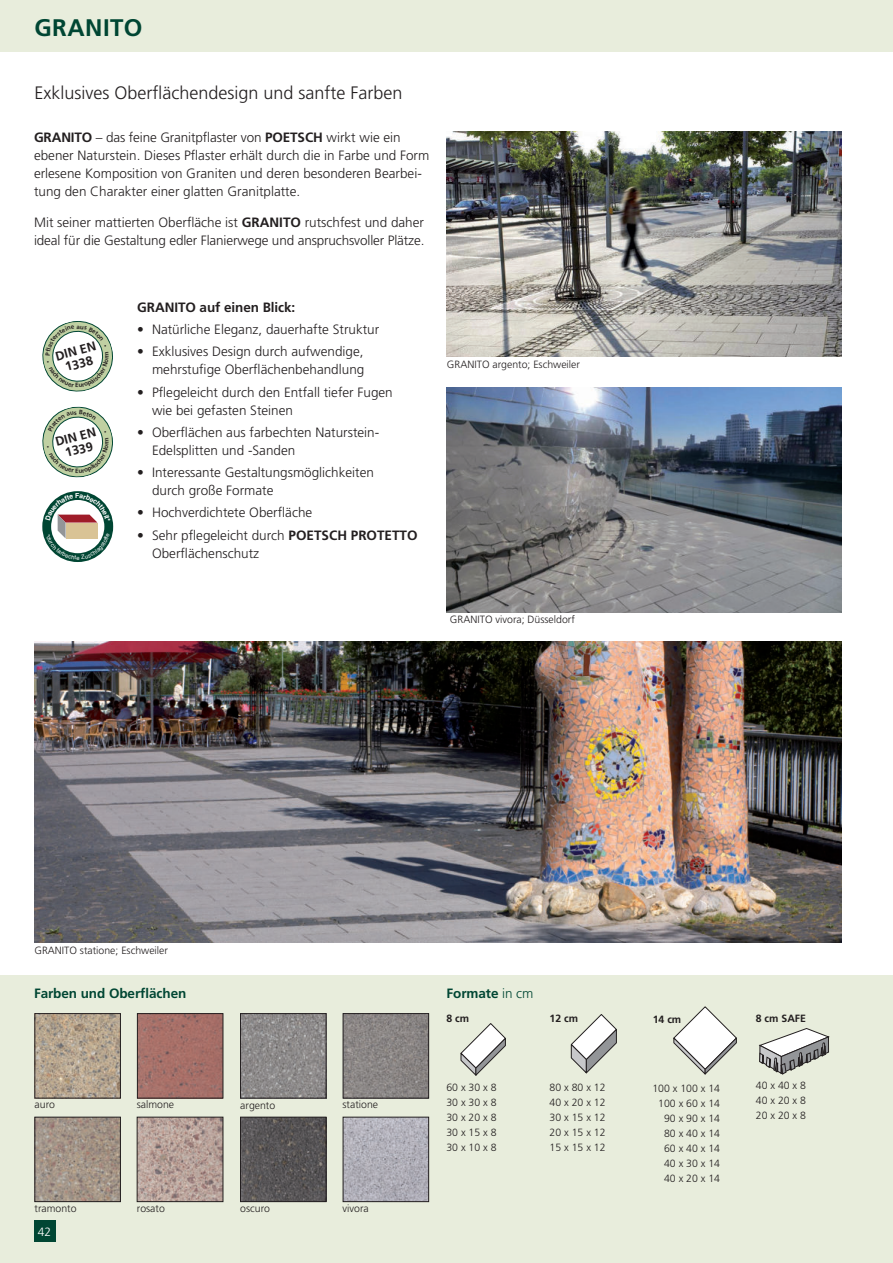
<style>
.page{position:relative;width:893px;height:1263px;background:#fff}
.page>*{position:absolute;margin:0;border:0;box-sizing:border-box;transform-origin:0 0}
.t1{font:700 24px "Frutiger";letter-spacing:.02em;color:#004633}
.t2{font:300 18px "Frutiger";color:#231f20}
.t3{font:300 13.5px/18px "Frutiger";color:#231f20}
.t4{font:700 13.5px "Frutiger";letter-spacing:-.005em;color:#004633}
.t5{font:700 13.5px "Frutiger";letter-spacing:-.005em;color:#231f20}
.t6{font:700 12.75px/12.9px "Frutiger";color:#231f20;text-align:center}
.t7{font:300 12px "Frutiger";color:#fff}
.t8{font:300 10.5px/15px "Frutiger";color:#231f20;text-align:justify}
.t9{font:700 10.5px "Frutiger";color:#231f20}
.s1{font-weight:700}
.s2{font-weight:300}
</style>
<div class="page">
<div style="left:0;top:975px;width:893px;height:288px;background:#e8eddc"></div>
<hr style="left:892px;top:0;width:1px;height:1263px;background:#fff">
<svg style="left:571px;top:1014px;width:45px;height:59px"></svg>
<svg style="left:674px;top:1007px;width:62px;height:67px"></svg>
<div style="left:34px;top:1220px;width:21px;height:22px;background:#004633"></div>
<div style="left:0;top:0;width:893px;height:51px;background:#e8eddc"></div>
<svg style="left:759px;top:1028px;width:70px;height:46px"></svg>
<svg style="left:461px;top:1023px;width:45px;height:52px"></svg>
<img style="left:446px;top:132px;width:396px;height:225px">
<img style="left:446px;top:387px;width:396px;height:225px">
<img style="left:34px;top:642px;width:808px;height:300px">
<div style="left:42px;top:491px;width:71px;height:71px;border:9px solid #004633;border-radius:50%"></div>
<img style="left:37px;top:1015px;width:82px;height:81px">
<div style="left:35px;top:1013px;width:86px;height:85px;border:1px solid #231f20"></div>
<img style="left:242px;top:1015px;width:82px;height:81px">
<div style="left:240px;top:1013px;width:86px;height:85px;border:1px solid #231f20"></div>
<img style="left:37px;top:1119px;width:82px;height:81px">
<div style="left:35px;top:1117px;width:86px;height:85px;border:1px solid #231f20"></div>
<img style="left:242px;top:1119px;width:82px;height:81px">
<div style="left:240px;top:1117px;width:86px;height:85px;border:1px solid #231f20"></div>
<img style="left:139px;top:1015px;width:82px;height:81px">
<div style="left:137px;top:1013px;width:86px;height:85px;border:1px solid #231f20"></div>
<img style="left:345px;top:1015px;width:82px;height:81px">
<div style="left:343px;top:1013px;width:86px;height:85px;border:1px solid #231f20"></div>
<img style="left:345px;top:1119px;width:82px;height:81px">
<div style="left:343px;top:1117px;width:86px;height:85px;border:1px solid #231f20"></div>
<img style="left:139px;top:1119px;width:82px;height:81px">
<div style="left:137px;top:1117px;width:86px;height:85px;border:1px solid #231f20"></div>
<svg style="left:42px;top:321px;width:71px;height:71px"></svg>
<svg style="left:42px;top:407px;width:71px;height:70px"></svg>
<svg style="left:45px;top:493px;width:66px;height:67px"></svg>
<h1 class="t1" style="left:34px;top:14px;width:110px">GRANITO</h1>
<h2 class="t2" style="left:34px;top:85px;width:370px">Exklusives Oberflächendesign und sanfte Farben</h2>
<p class="t3" style="left:34px;top:129px;width:397px"><span class="s1">GRANITO</span> – das feine Granitpflaster von <span class="s1">POETSCH</span> wirkt wie ein ebener Naturstein. Dieses Pflaster erhält durch die in Farbe und Form erlesene Komposition von Graniten und deren besonderen Bearbei&shy;tung den Charakter einer glatten Granitplatte.</p>
<p class="t3" style="left:34px;top:214px;width:392px">Mit seiner mattierten Oberfläche ist <span class="s1">GRANITO</span> rutschfest und daher ideal für die Gestaltung edler Flanierwege und anspruchsvoller Plätze.</p>
<p class="t6" style="left:54px;top:351px;width:43px;rotate:-15deg">DIN EN<br>1338</p>
<p class="t6" style="left:54px;top:437px;width:43px;rotate:-15deg">DIN EN<br>1339</p>
<p class="t5" style="left:137px;top:299px;width:160px">GRANITO auf einen Blick:</p>
<p class="t3" style="left:137px;top:321px;width:244px">• Natürliche Eleganz, dauerhafte Struktur</p>
<p class="t3" style="left:137px;top:344px;width:229px;text-align:right">• Exklusives Design durch aufwendige, mehrstufige Oberflächenbehandlung</p>
<p class="t3" style="left:152px;top:384px;width:242px;text-indent:-15px">• Pflegeleicht durch den Entfall tiefer Fugen wie bei gefasten Steinen</p>
<p class="t3" style="left:152px;top:424px;width:229px;text-indent:-15px">• Oberflächen aus farbechten Naturstein-<br>Edelsplitten und -Sanden</p>
<p class="t3" style="left:152px;top:464px;width:224px;text-indent:-15px">• Interessante Gestaltungsmöglichkeiten durch große Formate</p>
<p class="t3" style="left:137px;top:505px;width:177px">• Hochverdichtete Oberfläche</p>
<p class="t3" style="left:152px;top:527px;width:267px;text-indent:-15px">• Sehr pflegeleicht durch <span class="s1">POETSCH PROTETTO<br></span>Oberflächenschutz</p>
<p class="t8" style="left:447px;top:358px;width:135px">GRANITO argento; Eschweiler</p>
<p class="t8" style="left:450px;top:613px;width:126px">GRANITO vivora; Düsseldorf</p>
<p class="t8" style="left:34px;top:943px;width:135px">GRANITO statione; Eschweiler</p>
<p class="t4" style="left:34px;top:985px;width:154px">Farben und Oberflächen</p>
<p class="t4" style="left:446px;top:985px;width:88px">Formate <span class="s2">in cm</span></p>
<p class="t8" style="left:35px;top:1098px;width:22px">auro</p>
<p class="t8" style="left:137px;top:1098px;width:39px">salmone</p>
<p class="t8" style="left:343px;top:1098px;width:37px">statione</p>
<p class="t8" style="left:240px;top:1098px;width:37px">argento</p>
<p class="t8" style="left:35px;top:1202px;width:44px">tramonto</p>
<p class="t8" style="left:137px;top:1202px;width:30px">rosato</p>
<p class="t8" style="left:240px;top:1202px;width:31px">oscuro</p>
<p class="t8" style="left:343px;top:1201px;width:28px">vivora</p>
<p class="t7" style="left:38px;top:1226px;width:15px">42</p>
<p class="t9" style="left:446px;top:1012px;width:24px">8 cm</p>
<p class="t9" style="left:550px;top:1012px;width:30px">12 cm</p>
<p class="t9" style="left:653px;top:1013px;width:30px">14 cm</p>
<p class="t8" style="left:446px;top:1081px;width:52px">60 x 30 x 8<br>30 x 30 x 8<br>30 x 20 x 8<br>30 x 15 x 8<br>30 x 10 x 8</p>
<p class="t8" style="left:550px;top:1081px;width:58px">80 x 80 x 12<br>40 x 20 x 12<br>30 x 15 x 12<br>20 x 15 x 12<br>15 x 15 x 12</p>
<p class="t8" style="left:652px;top:1081px;width:69px;text-align:right">100 x 100 x 14<br>100 x 60 x 14<br>90 x 90 x 14<br>80 x 40 x 14<br>60 x 40 x 14<br>40 x 30 x 14<br>40 x 20 x 14</p>
<p class="t9" style="left:756px;top:1012px;width:52px">8 cm SAFE</p>
<p class="t8" style="left:756px;top:1078px;width:52px">40 x 40 x 8<br>40 x 20 x 8<br>20 x 20 x 8</p>
</div>
